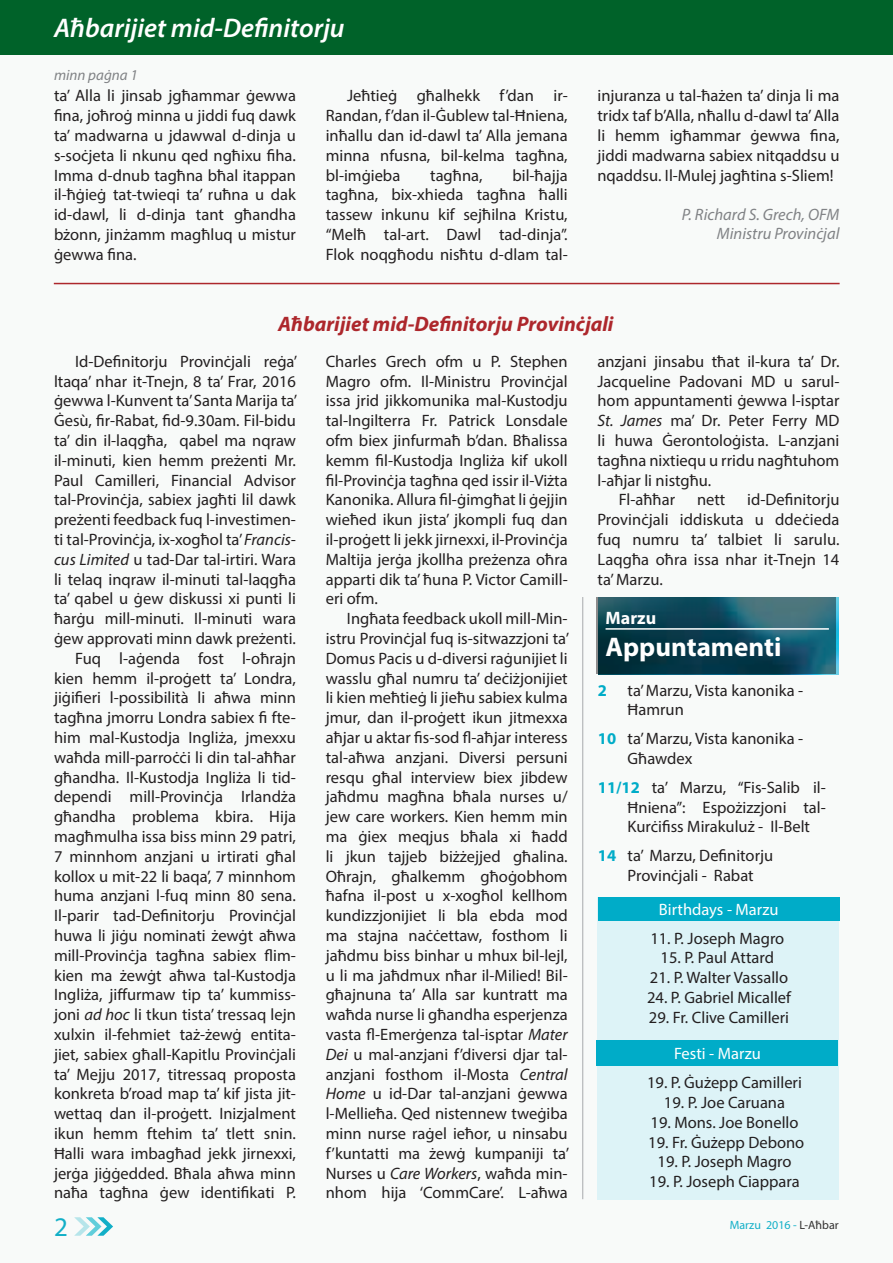
<style>
.page{position:relative;width:893px;height:1263px;background:#f8faf9}
.page>*{position:absolute;margin:0;border:0;box-sizing:border-box;transform-origin:0 0}
.t1{font:italic 600 27px "Myriad Pro";color:#fff}
.t2{font:700 27px "Myriad Pro";color:#fff}
.t3{font:27px "Myriad Pro";color:#00acc8}
.t4{font:italic 700 21px "Myriad Pro";color:#ad272c}
.t5{font:700 18px "Myriad Pro";color:#fff}
.t6{font:16.5px/19.8px "Myriad Pro";color:#231f20;text-align:justify}
.t7{font:italic 16.5px/19.5px "Myriad Pro";color:#808285;text-align:right}
.t8{font:16.5px "Myriad Pro";color:#fff}
.t9{font:italic 15px "Myriad Pro";color:#808285}
.t10{font:12px "Myriad Pro";color:#00acc8}
.s1{font-style:italic}
.s2{font-weight:700;color:#00acc8}
.s3{color:#231f20}
</style>
<div class="page">
<div style="left:597px;top:897px;width:242px;height:302px;background:#ddf3f7"></div>
<div style="left:598px;top:897px;width:241px;height:24px;background:#00acc8"></div>
<div style="left:597px;top:1040px;width:241px;height:25px;background:#00acc8"></div>
<hr style="left:582px;top:597px;width:1px;height:602px;background:#a7a9ac">
<img style="left:598px;top:597px;width:241px;height:78px">
<svg style="left:597px;top:597px;width:239px;height:77px"></svg>
<hr style="left:606px;top:628px;width:223px;height:2px;background:#fff">
<div style="left:0;top:0;width:893px;height:54px;background:#006229"></div>
<hr style="left:54px;top:283px;width:786px;height:1px;background:#ad272c">
<h1 class="t1" style="left:54px;top:11px;width:292px">Aħbarijiet mid-Definitorju</h1>
<p class="t9" style="left:54px;top:65px;width:85px">minn paġna 1</p>
<p class="t6" style="left:54px;top:86px;width:243px">ta’ Alla li jinsab jgħammar ġewwa fina, joħroġ minna u jiddi fuq dawk ta’ madwarna u jdawwal d-dinja u s-soċjeta li nkunu qed ngħixu fiha.<br>Imma d-dnub tagħna bħal itappan il-ħġieġ tat-twieqi ta’ ruħna u dak id-dawl, li d-dinja tant għandha bżonn, jinżamm magħluq u mistur ġewwa fina.</p>
<p class="t6" style="left:326px;top:86px;width:243px;text-indent:21px">Jeħtieġ għalhekk f’dan ir-Randan, f’dan il-Ġublew tal-Ħniena, inħallu dan id-dawl ta’ Alla jemana minna nfusna, bil-kelma tagħna, bl-imġieba</p>
<p class="t6" style="left:326px;top:165px;width:243px;text-indent:187px">bil-ħajja tagħna, bix-xhieda tagħna ħalli tassew inkunu kif sejħilna Kristu, “Melħ tal-art. Dawl tad-dinja”.<br>Flok noqgħodu nisħtu d-dlam tal-</p>
<p class="t6" style="left:430px;top:165px;width:54px">tagħna,</p>
<p class="t6" style="left:597px;top:86px;width:243px">injuranza u tal-ħażen ta’ dinja li ma tridx taf b’Alla, nħallu d-dawl ta’ Alla li hemm igħammar ġewwa fina, jiddi madwarna sabiex nitqaddsu u nqaddsu. Il-Mulej jagħtina s-Sliem!</p>
<p class="t7" style="left:682px;top:204px;width:159px">P. Richard S. Grech, OFM<br>Ministru Provinċjal</p>
<p class="t4" style="left:278px;top:310px;width:337px">Aħbarijiet mid-Definitorju Provinċjali</p>
<p class="t6" style="left:54px;top:351px;width:245px;text-align:right">Id-Definitorju Provinċjali reġa’ ltaqa’ nhar it-Tnejn, 8 ta’ Frar, 2016 ġewwa l-Kunvent ta’ Santa Marija ta’ Ġesù, fir-Rabat, fid-9.30am. Fil-bidu ta’ din il-laqgħa, qabel ma nqraw il-minuti, kien hemm preżenti Mr.<br>Paul Camilleri, Financial Advisor tal-Provinċja, sabiex jagħti lil dawk preżenti feedback fuq l-investimen&shy;ti tal-Provinċja, ix-xogħol ta’ <span class="s1">Francis&shy;cus Limited</span> u tad-Dar tal-irtiri. Wara li telaq inqraw il-minuti tal-laqgħa ta’ qabel u ġew diskussi xi punti li ħarġu mill-minuti. Il-minuti wara ġew approvati minn dawk preżenti.<br>Fuq l-aġenda fost l-oħrajn kien hemm il-proġett ta’ Londra, jiġifieri l-possibilità li aħwa minn tagħna jmorru Londra sabiex fi fte&shy;him mal-Kustodja Ingliża, jmexxu waħda mill-parroċċi li din tal-aħħar għandha. Il-Kustodja Ingliża li tid&shy;dependi mill-Provinċja Irlandża għandha problema kbira. Hija magħmulha issa biss minn 29 patri, 7 minnhom anzjani u irtirati għal kollox u mit-22 li baqa’, 7 minnhom huma anzjani l-fuq minn 80 sena.<br>Il-parir tad-Definitorju Provinċjal huwa li jiġu nominati żewġt aħwa mill-Provinċja tagħna sabiex flim&shy;kien ma żewġt aħwa tal-Kustodja Ingliża, jiffurmaw tip ta’ kummiss&shy;joni <span class="s1">ad hoc</span> li tkun tista’ tressaq lejn xulxin il-fehmiet taż-żewġ entita&shy;jiet, sabiex għall-Kapitlu Provinċjali ta’ Mejju 2017, titressaq proposta konkreta b’road map ta’ kif jista jit&shy;wettaq dan il-proġett. Inizjalment ikun hemm ftehim ta’ tlett snin.<br>Ħalli wara imbagħad jekk jirnexxi, jerġa jiġġedded. Bħala aħwa minn naħa tagħna ġew identifikati P.</p>
<p class="t6" style="left:326px;top:351px;width:243px">Charles Grech ofm u P. Stephen Magro ofm. Il-Ministru Provinċjal issa jrid jikkomunika mal-Kustodju tal-Ingilterra Fr. Patrick Lonsdale ofm biex jinfurmaħ b’dan. Bħalissa kemm fil-Kustodja Ingliża kif ukoll fil-Provinċja tagħna qed issir il-Viżta Kanonika. Allura fil-ġimgħat li ġejjin wieħed ikun jista’ jkompli fuq dan il-proġett li jekk jirnexxi, il-Provinċja Maltija jerġa jkollha preżenza oħra apparti dik ta’ ħuna P. Victor Camill&shy;eri ofm.</p>
<p class="t6" style="left:326px;top:608px;width:245px;text-indent:21px">Ingħata feedback ukoll mill-Min&shy;istru Provinċjal fuq is-sitwazzjoni ta’ Domus Pacis u d-diversi raġunijiet li wasslu għal numru ta’ deċiżjonijiet li kien meħtieġ li jieħu sabiex kulma jmur, dan il-proġett ikun jitmexxa aħjar u aktar fis-sod fl-aħjar interess tal-aħwa anzjani. Diversi persuni resqu għal interview biex jibdew jaħdmu magħna bħala nurses u/ jew care workers. Kien hemm min ma ġiex meqjus bħala xi ħadd li jkun tajjeb biżżejjed għalina.<br>Oħrajn, għalkemm għoġobhom ħafna il-post u x-xogħol kellhom kundizzjonijiet li bla ebda mod ma stajna naċċettaw, fosthom li jaħdmu biss binhar u mhux bil-lejl, u li ma jaħdmux nħar il-Milied! Bil&shy;għajnuna ta’ Alla sar kuntratt ma waħda nurse li għandha esperjenza vasta fl-Emerġenza tal-isptar <span class="s1">Mater Dei</span> u mal-anzjani f’diversi djar tal&shy;anzjani fosthom il-Mosta <span class="s1">Central Home</span> u id-Dar tal-anzjani ġewwa l-Mellieħa. Qed nistennew tweġiba minn nurse raġel ieħor, u ninsabu f’kuntatti ma żewġ kumpaniji ta’ Nurses u <span class="s1">Care Workers</span>, waħda min&shy;nhom hija ‘CommCare’. L-aħwa</p>
<p class="t6" style="left:597px;top:351px;width:243px">anzjani jinsabu tħat il-kura ta’ Dr.</p>
<p class="t6" style="left:597px;top:371px;width:243px">Jacqueline Padovani MD u sarul-</p>
<p class="t6" style="left:597px;top:391px;width:243px">hom appuntamenti ġewwa l-isptar</p>
<p class="t6" style="left:597px;top:410px;width:243px"><span class="s1">St. James</span> ma’ Dr. Peter Ferry MD</p>
<p class="t6" style="left:597px;top:430px;width:243px">li huwa Ġerontoloġista. L-anzjani</p>
<p class="t6" style="left:597px;top:450px;width:243px">tagħna nixtiequ u rridu nagħtuhom</p>
<p class="t6" style="left:597px;top:470px;width:115px">l-aħjar li nistgħu.</p>
<p class="t6" style="left:619px;top:490px;width:58px">Fl-aħħar</p>
<p class="t6" style="left:697px;top:490px;width:30px">nett</p>
<p class="t6" style="left:597px;top:490px;width:243px;text-indent:150px">id-Definitorju Provinċjali iddiskuta u ddeċieda fuq numru ta’ talbiet li sarulu.<br>Laqgħa oħra issa nhar it-Tnejn 14 ta’ Marzu.</p>
<p class="t5" style="left:606px;top:606px;width:52px">Marzu</p>
<h1 class="t2" style="left:606px;top:630px;width:177px">Appuntamenti</h1>
<p class="t6" style="left:628px;top:680px;width:177px;text-indent:-30px"><span class="s2">2</span> ta’ Marzu, Vista kanonika -<br>Ħamrun</p>
<p class="t6" style="left:628px;top:728px;width:177px;text-indent:-30px"><span class="s2">10</span> ta’ Marzu, Vista kanonika -<br>Għawdex</p>
<p class="t6" style="left:628px;top:777px;width:200px;text-indent:-30px"><span class="s2">11/12</span> ta’ Marzu, “Fis-Salib il-Ħniena”: Espożizzjoni tal-Kurċifiss Mirakuluż - Il-Belt</p>
<p class="t6" style="left:628px;top:845px;width:147px;text-indent:-30px"><span class="s2">14</span> ta’ Marzu, Definitorju<br>Provinċjali - Rabat</p>
<p class="t8" style="left:659px;top:899px;width:121px">Birthdays - Marzu</p>
<p class="t6" style="left:650px;top:928px;width:135px">11. P. Joseph Magro</p>
<p class="t6" style="left:661px;top:948px;width:115px">15. P. Paul Attard</p>
<p class="t6" style="left:650px;top:967px;width:140px">21. P. Walter Vassallo</p>
<p class="t6" style="left:647px;top:987px;width:145px">24. P. Gabriel Micallef</p>
<p class="t6" style="left:649px;top:1007px;width:142px">29. Fr. Clive Camilleri</p>
<p class="t8" style="left:674px;top:1043px;width:88px">Festi - Marzu</p>
<p class="t6" style="left:647px;top:1072px;width:156px">19. P. Ġużepp Camilleri</p>
<p class="t6" style="left:664px;top:1092px;width:123px">19. P. Joe Caruana</p>
<p class="t6" style="left:650px;top:1112px;width:149px">19. Mons. Joe Bonello</p>
<p class="t6" style="left:648px;top:1132px;width:158px">19. Fr. Ġużepp Debono</p>
<p class="t6" style="left:657px;top:1152px;width:135px">19. P. Joseph Magro</p>
<p class="t6" style="left:649px;top:1171px;width:152px">19. P. Joseph Ciappara</p>
<h1 class="t3" style="left:54px;top:1210px;width:15px">2</h1>
<p class="t10" style="left:730px;top:1218px;width:111px">Marzu 2016 - <span class="s3">L-Aħbar</span></p>
</div>
